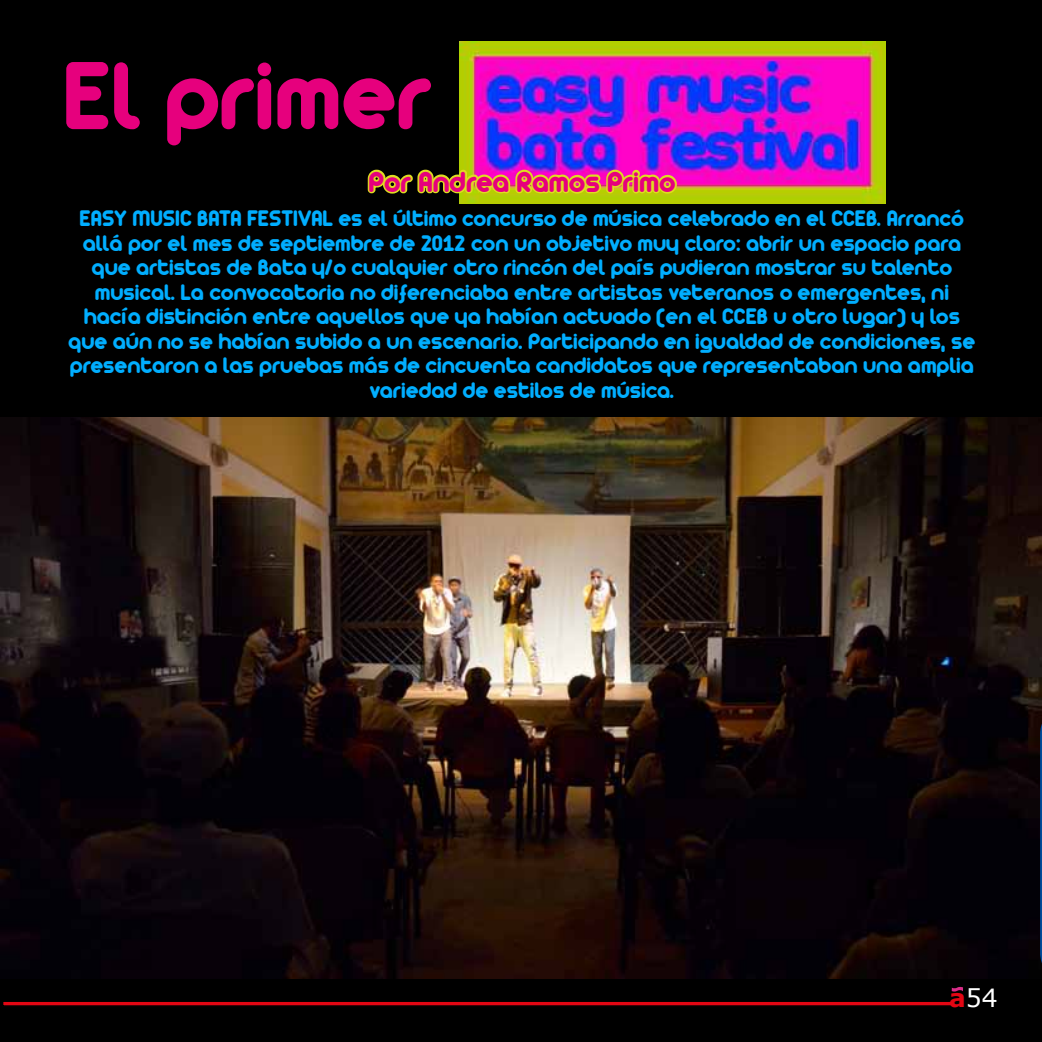
<style>
.page{position:relative;width:1042px;height:1042px;background:#fff}
.page>*{position:absolute;margin:0;border:0;box-sizing:border-box;transform-origin:0 0}
.t1{font:105px "z Arista";color:#e6007d}
.t2{font:31.5px "z Arista";color:#e6007d}
.t3{font:25.03px "Verdana";color:#fff}
.t4{font:24.5px/24.5px "z Arista";color:#00aeff;text-align:center}
.s1{font-weight:700;color:#e30613}
</style>
<div class="page">
<div style="left:0;top:980px;width:1042px;height:62px;background:#000"></div>
<div style="left:3px;top:1001px;width:950px;height:5px;background:#e30613"></div>
<div style="left:2px;top:1000px;width:952px;height:7px;border:2px solid #000"></div>
<svg style="left:951px;top:986px;width:12px;height:6px"></svg>
<div style="left:0;top:0;width:1042px;height:980px;background:#000"></div>
<img style="left:0;top:418px;width:1042px;height:561px">
<img style="left:459px;top:41px;width:426px;height:162px">
<svg style="left:367px;top:167px;width:312px;height:29px;background:#b6893d"></svg>
<svg style="left:1040px;top:709px;width:2px;height:270px"></svg>
<h1 class="t1" style="left:63px;top:42px;width:370px">El primer</h1>
<p class="t2" style="left:369px;top:165px;width:309px">Por Andrea Ramos Primo</p>
<p class="t4" style="left:69px;top:205px;width:908px">EASY MUSIC BATA FESTIVAL es el último concurso de música celebrado en el CCEB. Arrancó allá por el mes de septiembre de 2012 con un objetivo muy claro: abrir un espacio para que artistas de Bata y/o cualquier otro rincón del país pudieran mostrar su talento musical. La convocatoria no diferenciaba entre artistas veteranos o emergentes, ni hacía distinción entre aquellos que ya habían actuado (en el CCEB u otro lugar) y los que aún no se habían subido a un escenario. Participando en igualdad de condiciones, se presentaron a las pruebas más de cincuenta candidatos que representaban una amplia variedad de estilos de música.</p>
<p class="t3" style="left:949px;top:980px;width:50px"><span class="s1">a</span>54</p>
</div>
